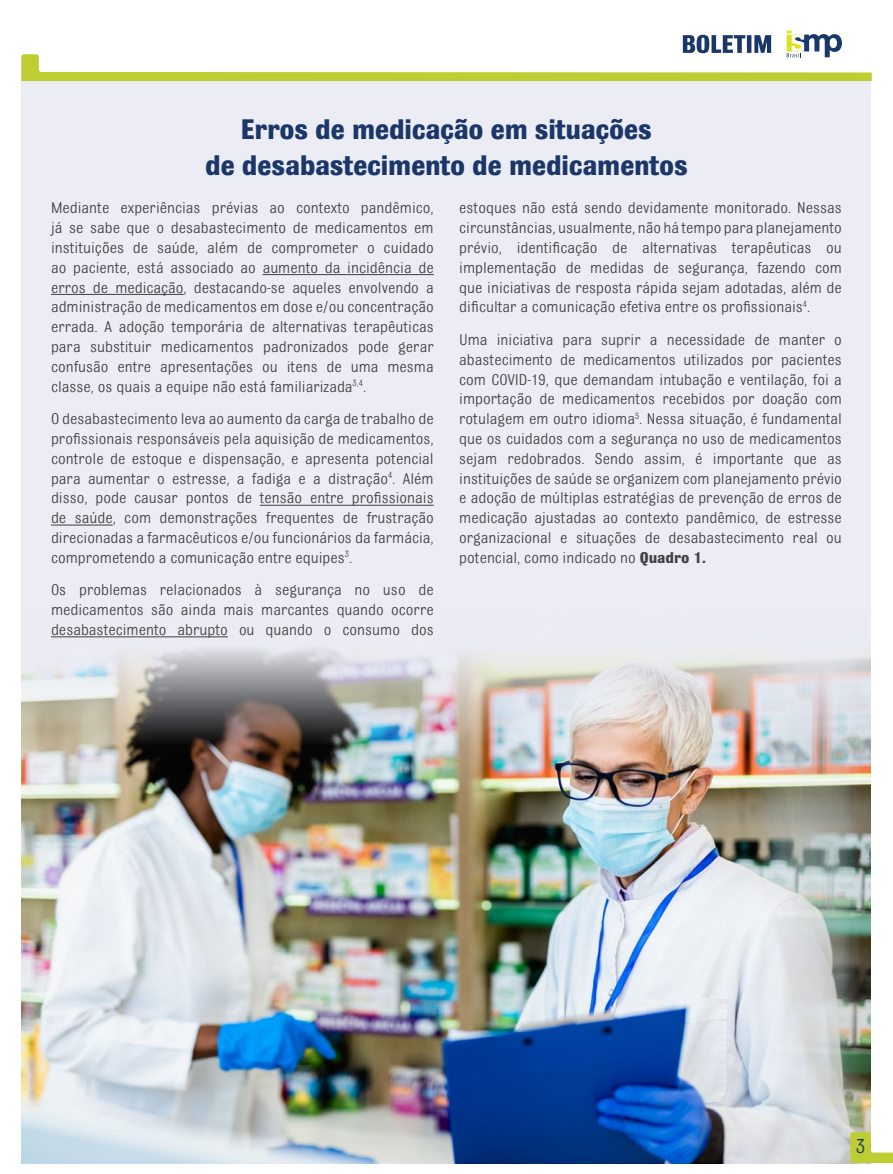
<style>
.page{position:relative;width:893px;height:1174px;background:#fff}
.page>*{position:absolute;margin:0;border:0;box-sizing:border-box;transform-origin:0 0}
.Subtítulo{font:700 30px/36px "Bulldog";letter-spacing:-.01em;color:#1b3668;text-align:center}
.t1{font:21.6px "Bulldog";color:#1b3668}
.Texto_corrido{font:16.5px/19.8px "Bulldog";color:#414042;text-align:justify}
.s1{font-weight:700}
</style>
<div class="page">
<div style="left:21px;top:81px;width:849px;height:1082px;background:#ebecf4"></div>
<hr style="left:263px;top:274px;width:171px;height:1px;background:#414042">
<hr style="left:51px;top:294px;width:133px;height:1px;background:#414042">
<hr style="left:260px;top:505px;width:174px;height:1px;background:#414042">
<hr style="left:51px;top:525px;width:62px;height:1px;background:#414042">
<img style="left:21px;top:636px;width:849px;height:527px">
<svg style="left:21px;top:31px;width:851px;height:50px"></svg>
<svg style="left:850px;top:1132px;width:43px;height:31px"></svg>
<p class="Subtítulo" style="left:205px;top:112px;width:484px">Erros de medicação em situações<br>de desabastecimento de medicamentos</p>
<p class="Texto_corrido" style="left:51px;top:198px;width:384px">Mediante experiências prévias ao contexto pandêmico, já se sabe que o desabastecimento de medicamentos em instituições de saúde, além de comprometer o cuidado ao paciente, está associado ao aumento da incidência de erros de medicação, destacando-se aqueles envolvendo a administração de medicamentos em dose e/ou concentração errada. A adoção temporária de alternativas terapêuticas para substituir medicamentos padronizados pode gerar confusão entre apresentações ou itens de uma mesma classe, os quais a equipe não está familiarizada<sup>3,4</sup>.</p>
<p class="Texto_corrido" style="left:51px;top:409px;width:384px">O desabastecimento leva ao aumento da carga de trabalho de profissionais responsáveis pela aquisição de medicamentos, controle de estoque e dispensação, e apresenta potencial para aumentar o estresse, a fadiga e a distração<sup>4</sup>. Além disso, pode causar pontos de tensão entre profissionais de saúde, com demonstrações frequentes de frustração direcionadas a farmacêuticos e/ou funcionários da farmácia, comprometendo a comunicação entre equipes<sup>3</sup>.</p>
<p class="Texto_corrido" style="left:51px;top:580px;width:384px">Os problemas relacionados à segurança no uso de medicamentos são ainda mais marcantes quando ocorre desabastecimento abrupto ou quando o consumo dos</p>
<p class="Texto_corrido" style="left:459px;top:198px;width:384px">estoques não está sendo devidamente monitorado. Nessas circunstâncias, usualmente, não há tempo para planejamento prévio, identificação de alternativas terapêuticas ou implementação de medidas de segurança, fazendo com que iniciativas de resposta rápida sejam adotadas, além de dificultar a comunicação efetiva entre os profissionais<sup>4</sup>.</p>
<p class="Texto_corrido" style="left:459px;top:329px;width:384px">Uma iniciativa para suprir a necessidade de manter o abastecimento de medicamentos utilizados por pacientes com COVID-19, que demandam intubação e ventilação, foi a importação de medicamentos recebidos por doação com rotulagem em outro idioma<sup>5</sup>. Nessa situação, é fundamental que os cuidados com a segurança no uso de medicamentos sejam redobrados. Sendo assim, é importante que as instituições de saúde se organizem com planejamento prévio e adoção de múltiplas estratégias de prevenção de erros de medicação ajustadas ao contexto pandêmico, de estresse organizacional e situações de desabastecimento real ou potencial, como indicado no <span class="s1">Quadro 1.</span></p>
<p class="t1" style="left:856px;top:1135px;width:11px">3</p>
</div>
